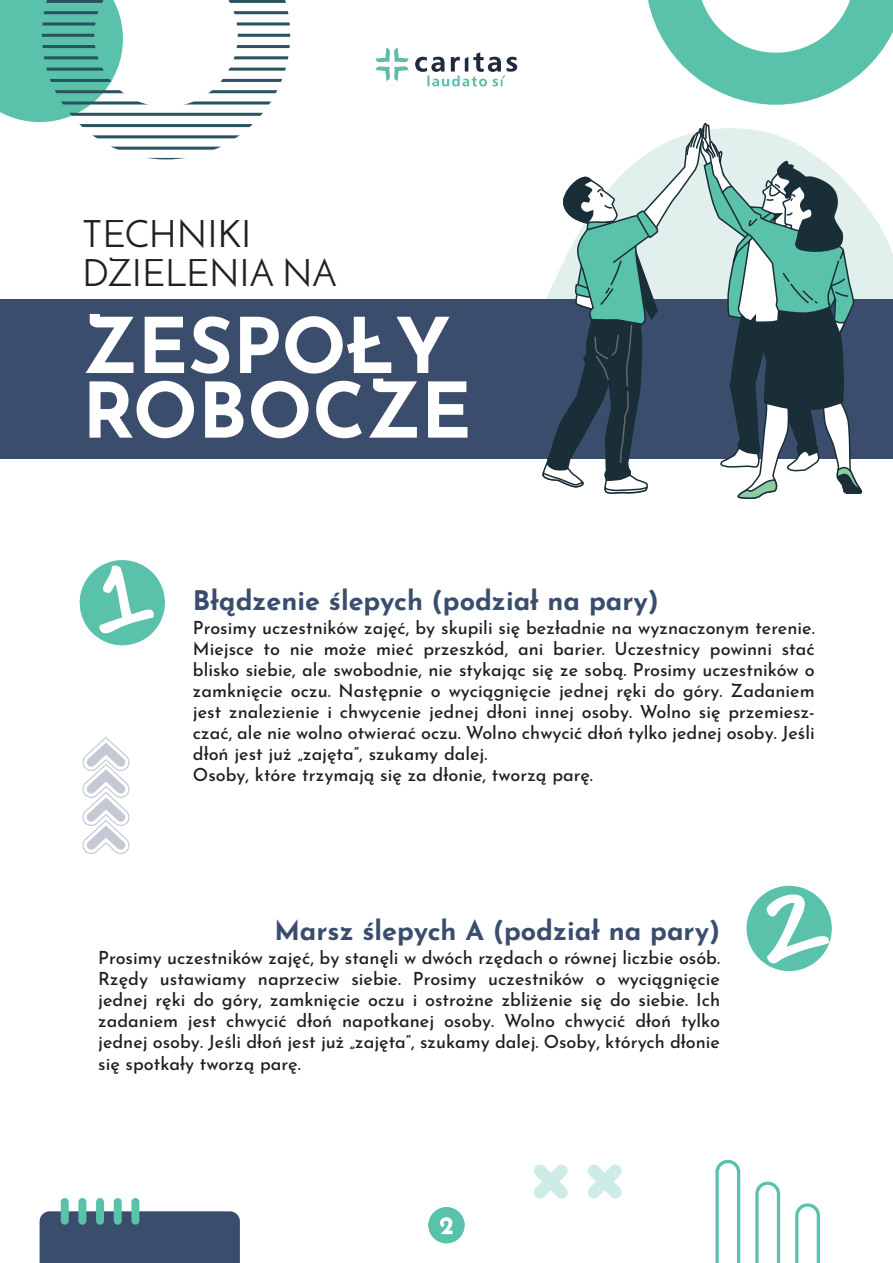
<style>
.page{position:relative;width:893px;height:1263px;background:#fff}
.page>*{position:absolute;margin:0;border:0;box-sizing:border-box;transform-origin:0 0}
.t1{font:700 76.35px/64.7px "Josefin Sans";color:#fff}
.t2{font:37.5px/39px "Josefin Sans";color:#231f20}
.t3{font:700 27px "Josefin Sans";color:#3b4d6d}
.t4{font:500 18px/21px "Josefin Sans";color:#231f20}
</style>
<div class="page">
<div style="left:80px;top:560px;width:85px;height:85px;background:#5ac2ab;border-radius:50%"></div>
<div style="left:746px;top:886px;width:86px;height:85px;background:#5ac2ab;border-radius:50%"></div>
<div style="left:0;top:299px;width:893px;height:160px;background:#3b4d6d"></div>
<svg style="left:0;top:0;width:131px;height:128px"></svg>
<hr style="left:42px;top:158px;width:248px;height:1px;background:#295361">
<hr style="left:42px;top:147px;width:248px;height:3px;background:#295361">
<hr style="left:42px;top:135px;width:248px;height:3px;background:#295361">
<hr style="left:42px;top:124px;width:248px;height:3px;background:#295361">
<hr style="left:42px;top:113px;width:248px;height:3px;background:#295361">
<svg style="left:42px;top:101px;width:230px;height:4px"></svg>
<hr style="left:42px;top:90px;width:248px;height:3px;background:#295361">
<hr style="left:42px;top:79px;width:248px;height:3px;background:#295361">
<hr style="left:42px;top:68px;width:248px;height:3px;background:#295361">
<hr style="left:42px;top:56px;width:248px;height:3px;background:#295361">
<hr style="left:42px;top:45px;width:248px;height:3px;background:#295361">
<hr style="left:42px;top:34px;width:248px;height:3px;background:#295361">
<hr style="left:42px;top:22px;width:248px;height:3px;background:#295361">
<hr style="left:42px;top:11px;width:248px;height:3px;background:#295361">
<hr style="left:42px;top:0;width:248px;height:3px;background:#295361">
<svg style="left:376px;top:48px;width:32px;height:33px"></svg>
<svg style="left:415px;top:52px;width:102px;height:35px"></svg>
<svg style="left:542px;top:0;width:351px;height:499px"></svg>
<svg style="left:99px;top:565px;width:55px;height:68px"></svg>
<svg style="left:766px;top:894px;width:63px;height:69px"></svg>
<div style="left:40px;top:1211px;width:200px;height:52px;background:#3b4d6d"></div>
<div style="left:61px;top:1198px;width:8px;height:27px;background:#5ac2ab;border-radius:4px"></div>
<div style="left:78px;top:1198px;width:8px;height:27px;background:#5ac2ab;border-radius:4px"></div>
<div style="left:96px;top:1198px;width:8px;height:27px;background:#5ac2ab;border-radius:4px"></div>
<div style="left:114px;top:1198px;width:8px;height:27px;background:#5ac2ab;border-radius:4px"></div>
<div style="left:131px;top:1198px;width:8px;height:27px;background:#5ac2ab;border-radius:4px"></div>
<svg style="left:795px;top:1203px;width:25px;height:60px"></svg>
<svg style="left:755px;top:1181px;width:25px;height:82px"></svg>
<svg style="left:715px;top:1160px;width:25px;height:103px"></svg>
<svg style="left:82px;top:737px;width:48px;height:117px"></svg>
<svg style="left:588px;top:1164px;width:34px;height:34px"></svg>
<svg style="left:534px;top:1164px;width:34px;height:34px"></svg>
<div style="left:428px;top:1207px;width:37px;height:36px;background:#5ac2ab;border-radius:50%"></div>
<svg style="left:440px;top:1217px;width:13px;height:17px"></svg>
<h2 class="t2" style="left:82px;top:214px;width:256px">TECHNIKI<br>DZIELENIA NA</h2>
<h1 class="t1" style="left:82px;top:303px;width:391px">ZESPOŁY<br>ROBOCZE</h1>
<h3 class="t3" style="left:193px;top:576px;width:467px">Błądzenie ślepych (podział na pary)</h3>
<p class="t4" style="left:193px;top:616px;width:623px">Prosimy uczestników zajęć, by skupili się bezładnie na wyznaczonym terenie.<br>Miejsce to nie może mieć przeszkód, ani barier. Uczestnicy powinni stać blisko siebie, ale swobodnie, nie stykając się ze sobą. Prosimy uczestników o zamknięcie oczu. Następnie o wyciągnięcie jednej ręki do góry. Zadaniem jest znalezienie i chwycenie jednej dłoni innej osoby. Wolno się przemiesz&shy;czać, ale nie wolno otwierać oczu. Wolno chwycić dłoń tylko jednej osoby. Jeśli dłoń jest już „zajęta”, szukamy dalej.<br>Osoby, które trzymają się za dłonie, tworzą parę.</p>
<h3 class="t3" style="left:274px;top:907px;width:447px">Marsz ślepych A (podział na pary)</h3>
<p class="t4" style="left:98px;top:946px;width:623px;text-align:justify">Prosimy uczestników zajęć, by stanęli w dwóch rzędach o równej liczbie osób.<br>Rzędy ustawiamy naprzeciw siebie. Prosimy uczestników o wyciągnięcie jednej ręki do góry, zamknięcie oczu i ostrożne zbliżenie się do siebie. Ich zadaniem jest chwycić dłoń napotkanej osoby. Wolno chwycić dłoń tylko jednej osoby. Jeśli dłoń jest już „zajęta”, szukamy dalej. Osoby, których dłonie się spotkały tworzą parę.</p>
</div>
